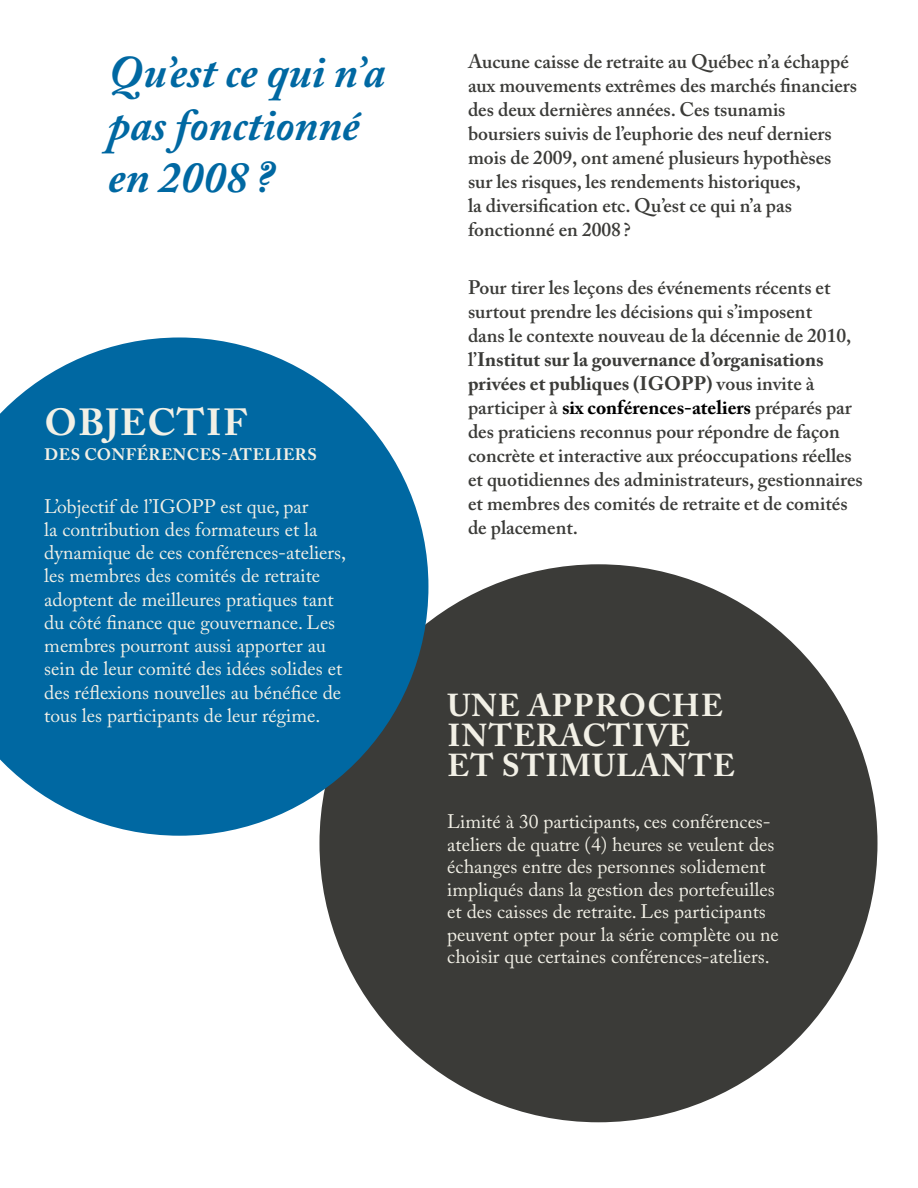
<style>
.page{position:relative;width:918px;height:1188px;background:#fff}
.page>*{position:absolute;margin:0;border:0;box-sizing:border-box;transform-origin:0 0}
.t1{font:italic 700 45px/52.5px "Adobe Caslon Pro";color:#0068a2}
.t2{font:700 37.5px "Adobe Caslon Pro";letter-spacing:.035em;color:#f2f0e6}
.t3{font:700 31.5px/30px "Adobe Caslon Pro";letter-spacing:.035em;color:#f2f0e6}
.t4{font:600 19.5px/24px "Adobe Caslon Pro";color:#3b3b38}
.t5{font:19.5px/23.2px "Adobe Caslon Pro";color:#f2f0e6}
.t6{font:700 16.5px "Adobe Caslon Pro";letter-spacing:.025em;color:#f2f0e6}
.s1{font-weight:700}
.s2{font-weight:700;color:#000}
</style>
<div class="page">
<div style="left:319px;top:564px;width:559px;height:558px;background:#3b3b38;border-radius:50%"></div>
<svg style="left:0;top:337px;width:428px;height:499px;fill:#0068a2"></svg>
<h1 class="t1" style="left:108px;top:45px;width:278px">Qu’est ce qui n’a pas fonctionné en 2008?</h1>
<h2 class="t2" style="left:45px;top:400px;width:204px">Objectif</h2>
<p class="t6" style="left:44px;top:445px;width:274px">des conférences-ateliers</p>
<p class="t5" style="left:44px;top:494px;width:303px">L’objectif de l’IGOPP est que, par<br>la contribution des formateurs et la dynamique de ces conférences-ateliers, les membres des comités de retraite adoptent de meilleures pratiques tant du côté finance que gouvernance. Les membres pourront aussi apporter au sein de leur comité des idées solides et des réflexions nouvelles au bénéfice de tous les participants de leur régime.</p>
<p class="t4" style="left:468px;top:50px;width:391px">Aucune caisse de retraite au Québec n’a échappé aux mouvements extrêmes des marchés financiers des deux dernières années. Ces tsunamis boursiers suivis de l’euphorie des neuf derniers mois de 2009, ont amené plusieurs hypothèses sur les risques, les rendements historiques,<br>la diversification etc. Qu’est ce qui n’a pas fonctionné en 2008 ?</p>
<p class="t4" style="left:468px;top:275px;width:396px">Pour tirer les leçons des événements récents et surtout prendre les décisions qui s’imposent<br>dans le contexte nouveau de la décennie de 2010, l’<span class="s1">Institut sur la gouvernance d’organisations privées et publiques (IGOPP)</span> vous invite à participer à <span class="s2">six conférences-ateliers</span> préparés par des praticiens reconnus pour répondre de façon concrète et interactive aux préoccupations réelles et quotidiennes des administrateurs, gestionnaires et membres des comités de retraite et de comités de placement.</p>
<h3 class="t3" style="left:447px;top:691px;width:289px">Une appro che interactive et stimulante</h3>
<p class="t5" style="left:447px;top:810px;width:333px;line-height:22.5px">Limité à 30 participants, ces conférences&shy;ateliers de quatre (4) heures se veulent des échanges entre des personnes solidement impliqués dans la gestion des portefeuilles et des caisses de retraite. Les participants peuvent opter pour la série complète ou ne choisir que certaines conférences-ateliers.</p>
</div>
